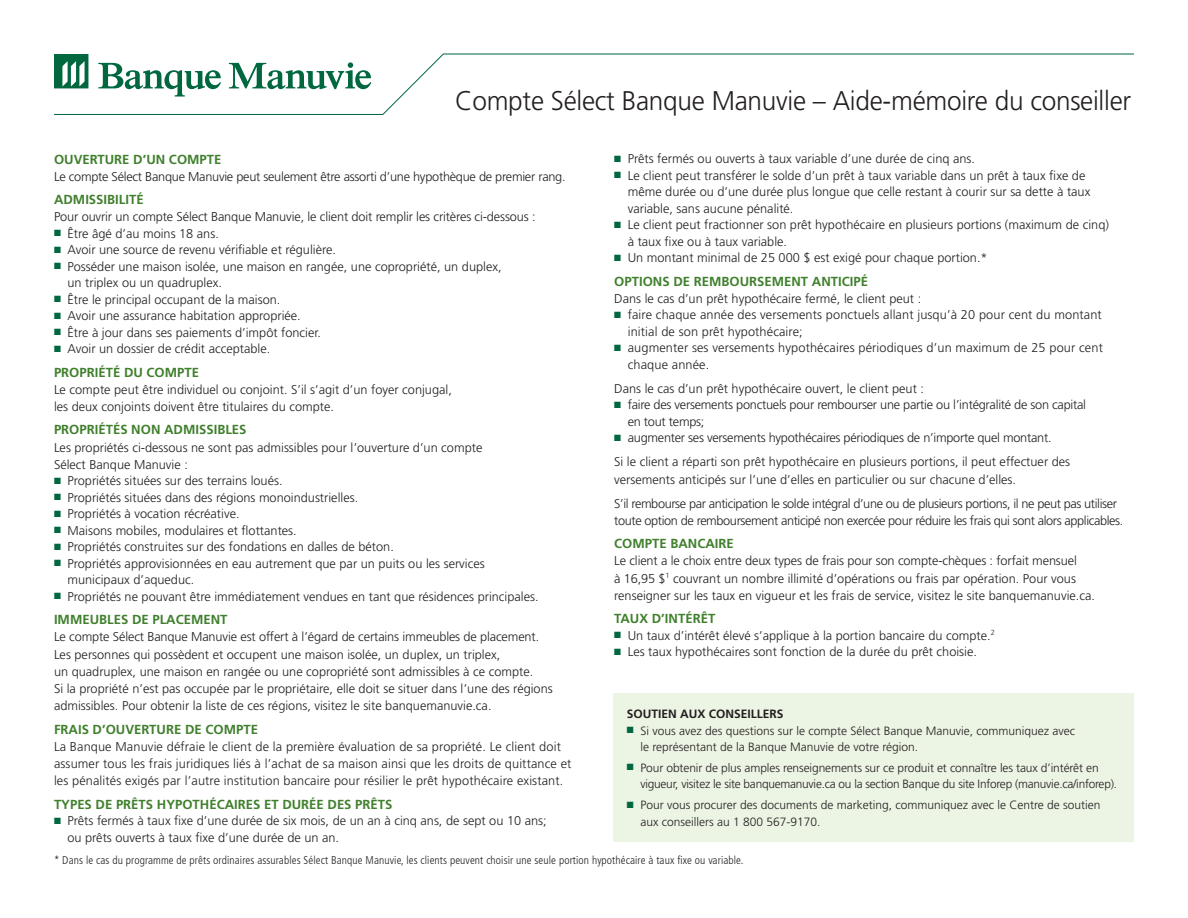
<style>
.page{position:relative;width:1188px;height:918px;background:#fff}
.page>*{position:absolute;margin:0;border:0;box-sizing:border-box;transform-origin:0 0}
.t1{font:300 27px "Frutiger LT Pro";letter-spacing:-.01em;color:#231f20}
.t2{font:700 13.2px "Frutiger LT Pro";color:#40802d}
.t3{font:300 12.75px/17.2px "Frutiger LT Pro";color:#231f20}
.t4{font:300 12.75px/16.5px "Frutiger LT Pro";letter-spacing:-.02em;color:#231f20}
.t5{font:300 12.75px/24px "Frutiger LT Pro";letter-spacing:-.03em;color:#231f20}
.t6{font:300 12px/16.5px "Frutiger LT Pro";color:#231f20}
.t7{font:300 12px/16.5px "Frutiger LT Pro";letter-spacing:-.02em;color:#231f20}
.t8{font:700 12px "Frutiger LT Pro";color:#231f20}
.t9{font:300 condensed 11.25px "Frutiger LT Pro";letter-spacing:.01em;color:#231f20}
.s1{color:#00673e}
</style>
<div class="page">
<div style="left:613px;top:693px;width:521px;height:149px;background:#ecf4e4"></div>
<svg style="left:54px;top:53px;width:1080px;height:62px"></svg>
<h1 class="t1" style="left:455px;top:91px;width:678px">Compte Sélect Banque Manuvie – Aide-mémoire du conseiller</h1>
<p class="t3" style="left:614px;top:152px;width:362px"><span class="s1">■</span> Prêts fermés ou ouverts à taux variable d’une durée de cinq ans.</p>
<p class="t3" style="left:628px;top:169px;width:464px;line-height:16.5px;text-indent:-13px"><span class="s1">■</span> Le client peut transférer le solde d’un prêt à taux variable dans un prêt à taux fixe de même durée ou d’une durée plus longue que celle restant à courir sur sa dette à taux variable, sans aucune pénalité.</p>
<p class="t3" style="left:628px;top:218px;width:483px;line-height:16.5px;text-indent:-13px"><span class="s1">■</span> Le client peut fractionner son prêt hypothécaire en plusieurs portions (maximum de cinq) à taux fixe ou à taux variable.</p>
<p class="t3" style="left:614px;top:251px;width:375px"><span class="s1">■</span> Un montant minimal de 25 000 $ est exigé pour chaque portion.*</p>
<p class="t2" style="left:614px;top:273px;width:255px">OPTIONS DE REMBOURSEMENT ANTICIPÉ</p>
<p class="t3" style="left:614px;top:291px;width:308px">Dans le cas d’un prêt hypothécaire fermé, le client peut :</p>
<p class="t3" style="left:628px;top:308px;width:476px;line-height:16.5px;text-indent:-13px"><span class="s1">■</span> faire chaque année des versements ponctuels allant jusqu’à 20 pour cent du montant initial de son prêt hypothécaire;</p>
<p class="t3" style="left:628px;top:341px;width:477px;line-height:16.5px;text-indent:-13px"><span class="s1">■</span> augmenter ses versements hypothécaires périodiques d’un maximum de 25 pour cent chaque année.</p>
<p class="t3" style="left:614px;top:381px;width:311px">Dans le cas d’un prêt hypothécaire ouvert, le client peut :</p>
<p class="t4" style="left:628px;top:398px;width:460px;text-indent:-13px"><span class="s1">■</span> faire des versements ponctuels pour rembourser une partie ou l’intégralité de son capital en tout temps;</p>
<p class="t4" style="left:614px;top:427px;width:458px;line-height:24px"><span class="s1">■</span> augmenter ses versements hypothécaires périodiques de n’importe quel montant.<br>Si le client a réparti son prêt hypothécaire en plusieurs portions, il peut effectuer des</p>
<p class="t5" style="left:614px;top:469px;width:504px">versements anticipés sur l’une d’elles en particulier ou sur chacune d’elles.<br>S’il rembourse par anticipation le solde intégral d’une ou de plusieurs portions, il ne peut pas utiliser</p>
<p class="t5" style="left:614px;top:510px;width:511px">toute option de remboursement anticipé non exercée pour réduire les frais qui sont alors applicables.</p>
<p class="t2" style="left:614px;top:536px;width:121px">COMPTE BANCAIRE</p>
<p class="t3" style="left:614px;top:554px;width:482px">Le client a le choix entre deux types de frais pour son compte-chèques : forfait mensuel<br>à 16,95 $<sup>1</sup> couvrant un nombre illimité d’opérations ou frais par opération. Pour vous renseigner sur les taux en vigueur et les frais de service, visitez le site banquemanuvie.ca.</p>
<p class="t2" style="left:614px;top:611px;width:103px">TAUX D’INTÉRÊT</p>
<p class="t3" style="left:614px;top:628px;width:382px"><span class="s1">■</span> Un taux d’intérêt élevé s’applique à la portion bancaire du compte.<sup>2</sup></p>
<p class="t3" style="left:614px;top:645px;width:364px"><span class="s1">■</span> Les taux hypothécaires sont fonction de la durée du prêt choisie.</p>
<p class="t2" style="left:54px;top:151px;width:169px">OUVERTURE D’UN COMPTE</p>
<p class="t4" style="left:54px;top:170px;width:513px">Le compte Sélect Banque Manuvie peut seulement être assorti d’une hypothèque de premier rang.</p>
<p class="t2" style="left:54px;top:192px;width:91px">ADMISSIBILITÉ</p>
<p class="t3" style="left:54px;top:210px;width:483px">Pour ouvrir un compte Sélect Banque Manuvie, le client doit remplir les critères ci-dessous :</p>
<p class="t3" style="left:54px;top:226px;width:166px"><span class="s1">■</span> Être âgé d’au moins 18 ans.</p>
<p class="t3" style="left:54px;top:243px;width:284px"><span class="s1">■</span> Avoir une source de revenu vérifiable et régulière.</p>
<p class="t3" style="left:68px;top:260px;width:436px;line-height:16.5px;text-indent:-13px"><span class="s1">■</span> Posséder une maison isolée, une maison en rangée, une copropriété, un duplex, un triplex ou un quadruplex.</p>
<p class="t3" style="left:54px;top:292px;width:228px"><span class="s1">■</span> Être le principal occupant de la maison.</p>
<p class="t3" style="left:54px;top:309px;width:248px"><span class="s1">■</span> Avoir une assurance habitation appropriée.</p>
<p class="t3" style="left:54px;top:325px;width:269px"><span class="s1">■</span> Être à jour dans ses paiements d’impôt foncier.</p>
<p class="t3" style="left:54px;top:342px;width:218px"><span class="s1">■</span> Avoir un dossier de crédit acceptable.</p>
<p class="t2" style="left:54px;top:364px;width:147px">PROPRIÉTÉ DU COMPTE</p>
<p class="t3" style="left:54px;top:382px;width:399px">Le compte peut être individuel ou conjoint. S’il s’agit d’un foyer conjugal, les deux conjoints doivent être titulaires du compte.</p>
<p class="t2" style="left:54px;top:422px;width:194px">PROPRIÉTÉS NON ADMISSIBLES</p>
<p class="t3" style="left:54px;top:440px;width:430px">Les propriétés ci-dessous ne sont pas admissibles pour l’ouverture d’un compte<br>Sélect Banque Manuvie :</p>
<p class="t3" style="left:54px;top:474px;width:230px"><span class="s1">■</span> Propriétés situées sur des terrains loués.</p>
<p class="t3" style="left:54px;top:490px;width:306px"><span class="s1">■</span> Propriétés situées dans des régions monoindustrielles.</p>
<p class="t3" style="left:54px;top:507px;width:187px"><span class="s1">■</span> Propriétés à vocation récréative.</p>
<p class="t3" style="left:54px;top:523px;width:244px"><span class="s1">■</span> Maisons mobiles, modulaires et flottantes.</p>
<p class="t3" style="left:54px;top:540px;width:341px"><span class="s1">■</span> Propriétés construites sur des fondations en dalles de béton.</p>
<p class="t3" style="left:68px;top:557px;width:419px;line-height:16.5px;text-indent:-13px"><span class="s1">■</span> Propriétés approvisionnées en eau autrement que par un puits ou les services municipaux d’aqueduc.</p>
<p class="t3" style="left:54px;top:589px;width:486px"><span class="s1">■</span> Propriétés ne pouvant être immédiatement vendues en tant que résidences principales.</p>
<p class="t2" style="left:54px;top:612px;width:175px">IMMEUBLES DE PLACEMENT</p>
<p class="t3" style="left:54px;top:630px;width:500px">Le compte Sélect Banque Manuvie est offert à l’égard de certains immeubles de placement.<br>Les personnes qui possèdent et occupent une maison isolée, un duplex, un triplex,<br>un quadruplex, une maison en rangée ou une copropriété sont admissibles à ce compte.<br>Si la propriété n’est pas occupée par le propriétaire, elle doit se situer dans l’une des régions admissibles. Pour obtenir la liste de ces régions, visitez le site banquemanuvie.ca.</p>
<p class="t2" style="left:54px;top:721px;width:205px">FRAIS D’OUVERTURE DE COMPTE</p>
<p class="t3" style="left:54px;top:739px;width:519px">La Banque Manuvie défraie le client de la première évaluation de sa propriété. Le client doit assumer tous les frais juridiques liés à l’achat de sa maison ainsi que les droits de quittance et les pénalités exigés par l’autre institution bancaire pour résilier le prêt hypothécaire existant.</p>
<p class="t2" style="left:54px;top:796px;width:340px">TYPES DE PRÊTS HYPOTHÉCAIRES ET DURÉE DES PRÊTS</p>
<p class="t3" style="left:68px;top:814px;width:481px;line-height:16.5px;text-indent:-13px"><span class="s1">■</span> Prêts fermés à taux fixe d’une durée de six mois, de un an à cinq ans, de sept ou 10 ans; ou prêts ouverts à taux fixe d’une durée de un an.</p>
<p class="t8" style="left:627px;top:707px;width:158px">SOUTIEN AUX CONSEILLERS</p>
<p class="t6" style="left:640px;top:723px;width:436px;text-indent:-13px"><span class="s1">■</span> Si vous avez des questions sur le compte Sélect Banque Manuvie, communiquez avec le représentant de la Banque Manuvie de votre région.</p>
<p class="t7" style="left:640px;top:761px;width:478px;text-indent:-13px"><span class="s1">■</span> Pour obtenir de plus amples renseignements sur ce produit et connaître les taux d’intérêt en vigueur, visitez le site banquemanuvie.ca ou la section Banque du site Inforep (manuvie.ca/inforep).</p>
<p class="t6" style="left:640px;top:798px;width:462px;text-indent:-13px"><span class="s1">■</span> Pour vous procurer des documents de marketing, communiquez avec le Centre de soutien aux conseillers au 1 800 567-9170.</p>
<p class="t9" style="left:54px;top:856px;width:691px">* Dans le cas du programme de prêts ordinaires assurables Sélect Banque Manuvie, les clients peuvent choisir une seule portion hypothécaire à taux fixe ou variable.</p>
</div>
